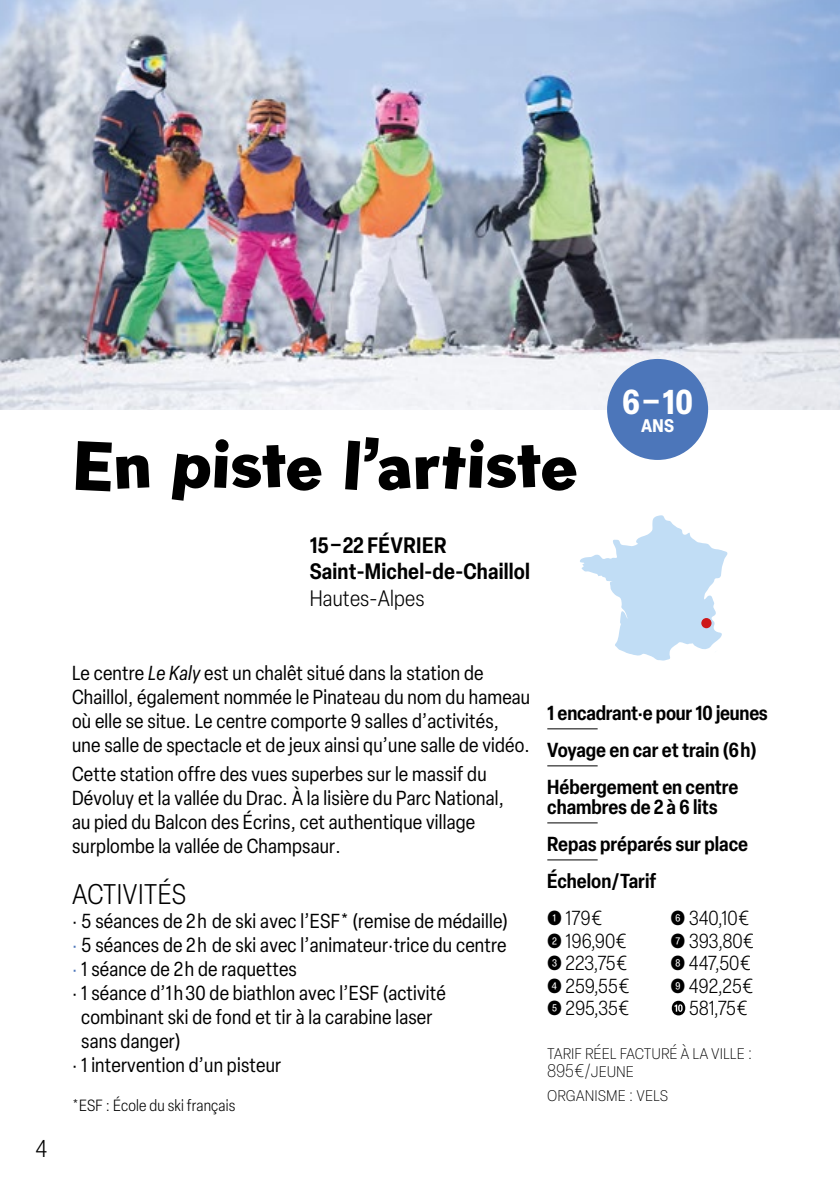
<style>
.page{position:relative;width:840px;height:1191px;background:#fff}
.page>*{position:absolute;margin:0;border:0;box-sizing:border-box;transform-origin:0 0}
.t1{font:68px "Gambado Sans Forte";color:#000}
.t2{font:700 condensed 34px "Elza";color:#fff}
.t3{font:300 condensed 28px "Elza";letter-spacing:.02em;color:#000}
.t4{font:300 condensed 24px "Elza";color:#000}
.t5{font:600 condensed 22px/26.4px "Elza";letter-spacing:.01em;color:#000}
.t6{font:300 condensed 22px "Elza";letter-spacing:.01em;color:#000}
.t7{font:condensed 20px/24px "Elza";letter-spacing:.01em;color:#000}
.t8{font:600 condensed 20px/37px "Elza";color:#000}
.t9{font:300 condensed 20px/22.6px "Elza";letter-spacing:-.005em;color:#000}
.t10{font:200 condensed 18px/18px "Elza";color:#000}
.t11{font:700 condensed 18px "Elza";color:#fff}
.t12{font:300 condensed 16px "Elza";letter-spacing:.01em;color:#000}
.s1{font-style:italic}
.s2{color:#4c76ba}
</style>
<div class="page">
<img style="left:0;top:0;width:839px;height:409px">
<svg style="left:580px;top:515px;width:148px;height:146px"></svg>
<div style="left:701px;top:618px;width:10px;height:10px;background:#cd1719;border-radius:50%"></div>
<hr style="left:547px;top:728px;width:50px;height:1px;background:#000">
<hr style="left:547px;top:765px;width:50px;height:1px;background:#000">
<hr style="left:547px;top:822px;width:50px;height:1px;background:#000">
<hr style="left:547px;top:859px;width:50px;height:1px;background:#000">
<svg style="left:671px;top:1000px;width:14px;height:15px"></svg>
<svg style="left:674px;top:1004px;width:8px;height:7px"></svg>
<div style="left:606px;top:359px;width:101px;height:101px;background:#4c76ba;border-radius:50%"></div>
<p class="t4" style="left:35px;top:1133px;width:13px">4</p>
<h1 class="t1" style="left:72px;top:420px;width:507px">En piste l’artiste</h1>
<p class="t5" style="left:309px;top:531px;width:222px">15 – 22 FÉVRIER<br>Saint-Michel-de-Chaillol</p>
<p class="t6" style="left:309px;top:584px;width:116px">Hautes-Alpes</p>
<h2 class="t2" style="left:622px;top:378px;width:72px">6 – 10</h2>
<p class="t11" style="left:640px;top:413px;width:35px">ANS</p>
<p class="t7" style="left:72px;top:660px;width:459px">Le centre <span class="s1">Le Kaly</span> est un chalêt situé dans la station de Chaillol, également nommée le Pinateau du nom du hameau où elle se situe. Le centre comporte 9 salles d’activités, une salle de spectacle et de jeux ainsi qu’une salle de vidéo.</p>
<p class="t7" style="left:72px;top:761px;width:433px">Cette station offre des vues superbes sur le massif du Dévoluy et la vallée du Drac. À la lisière du Parc National, au pied du Balcon des Écrins, cet authentique village surplombe la vallée de Champsaur.</p>
<h3 class="t3" style="left:72px;top:876px;width:115px">ACTIVITÉS</h3>
<p class="t7" style="left:72px;top:908px;width:437px">· 5 séances de 2 h de ski avec l’ESF* (remise de médaille)</p>
<p class="t7" style="left:72px;top:932px;width:436px"><span class="s2">·</span> 5 séances de 2 h de ski avec l’animateur·trice du centre</p>
<p class="t7" style="left:72px;top:956px;width:226px"><span class="s2">·</span> 1 séance de 2 h de raquettes</p>
<p class="t7" style="left:72px;top:980px;width:375px">· 1 séance d’1 h 30 de biathlon avec l’ESF (activité</p>
<p class="t7" style="left:81px;top:1004px;width:352px">combinant ski de fond et tir à la carabine laser</p>
<p class="t7" style="left:81px;top:1028px;width:100px">sans danger)</p>
<p class="t7" style="left:72px;top:1052px;width:210px">· 1 intervention d’un pisteur</p>
<p class="t12" style="left:72px;top:1095px;width:165px">*ESF : École du ski français</p>
<p class="t8" style="left:547px;top:694px;width:222px">1 encadrant·e pour 10 jeunes<br>Voyage en car et train (6 h)<br>Hébergement en centre</p>
<p class="t8" style="left:547px;top:788px;width:202px">chambres de 2 à 6 lits<br>Repas préparés sur place<br>Échelon/Tarif</p>
<p class="t9" style="left:547px;top:906px;width:84px">❶ 179 €<br>❷ 196,90 €<br>❸ 223,75 €<br>❹ 259,55 €<br>❺ 295,35 €</p>
<p class="t9" style="left:670px;top:906px;width:85px;text-align:center">❻ 340,10 €<br>❼ 393,80 €<br>❽ 447,50 €<br>❾ 492,25 €<br>581,75 €</p>
<p class="t10" style="left:547px;top:1043px;width:207px">TARIF RÉEL FACTURÉ À LA VILLE :<br>895 €/JEUNE</p>
<p class="t10" style="left:547px;top:1085px;width:122px">ORGANISME : VELS</p>
</div>
